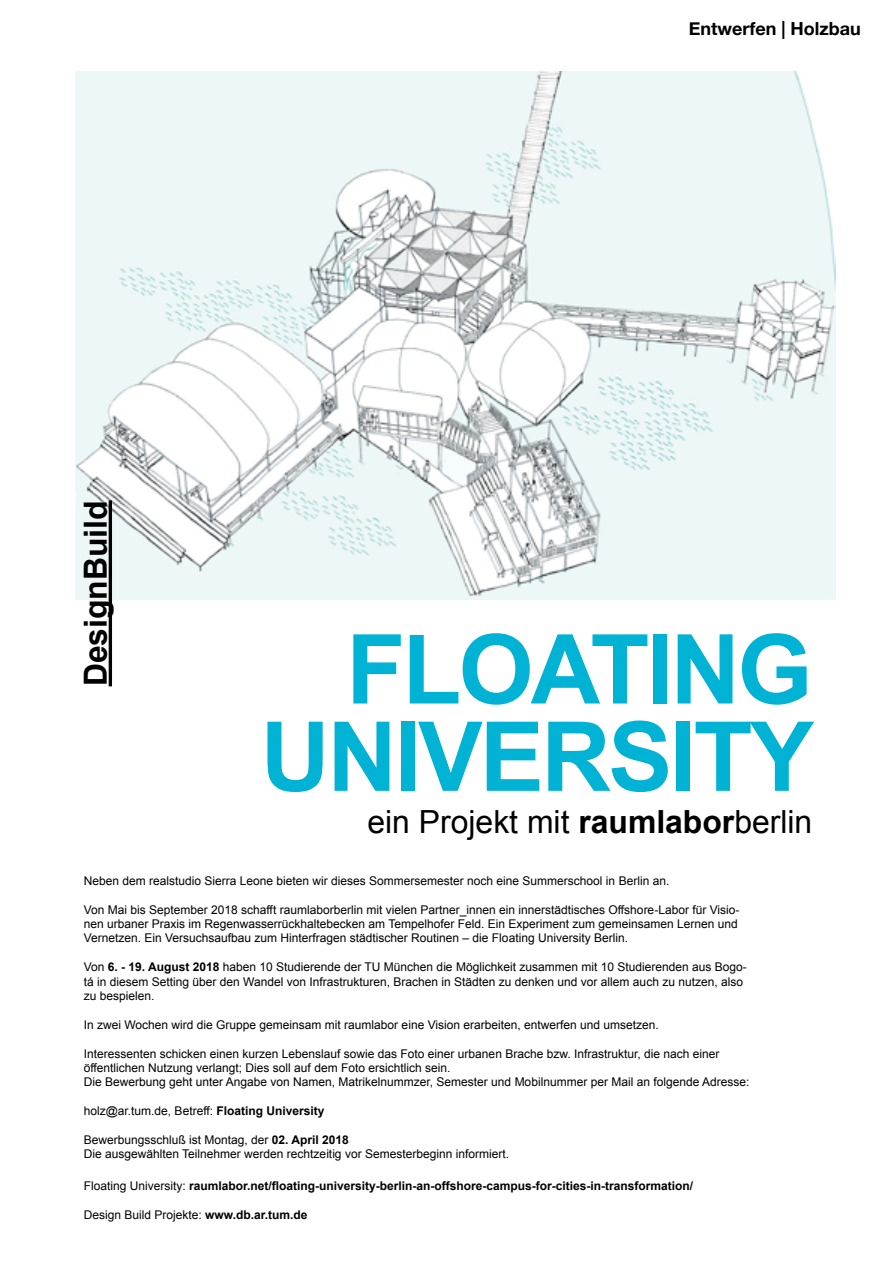
<style>
.page{position:relative;width:893px;height:1263px;background:#fff}
.page>*{position:absolute;margin:0;border:0;box-sizing:border-box;transform-origin:0 0}
.t1{font:700 96.6px/87.3px "Arial";letter-spacing:-.03em;color:#00b3d4;text-align:right}
.t2{font:31.95px "Arial";color:#000}
.t3{font:700 31.95px "Arial";color:#000}
.t4{font:700 18px "Helvetica Neue";color:#000}
.t5{font:12px/14.4px "Arial";color:#000}
.t6{font:700 12px "Arial";color:#000}
.s1{font-weight:700}
.s2{font-weight:400}
</style>
<div class="page">
<img style="left:76px;top:72px;width:759px;height:527px">
<hr style="left:109px;top:500px;width:3px;height:186px;background:#000">
<h3 class="t4" style="left:689px;top:15px;width:174px">Entwerfen | Holzbau</h3>
<h2 class="t3" style="left:74px;top:686px;width:188px;rotate:-90deg">DesignBuild</h2>
<h1 class="t1" style="left:261px;top:629px;width:555px">FLOATING<br>UNIVERSITY</h1>
<h2 class="t2" style="left:367px;top:801px;width:446px">ein Projekt mit <span class="s1">raumlabor</span>berlin</h2>
<p class="t5" style="left:84px;top:873px;width:587px">Neben dem realstudio Sierra Leone bieten wir dieses Sommersemester noch eine Summerschool in Berlin an.</p>
<p class="t5" style="left:84px;top:902px;width:657px">Von Mai bis September 2018 schafft raumlaborberlin mit vielen Partner_innen ein innerstädtisches Offshore-Labor für Visio&shy;nen urbaner Praxis im Regenwasserrückhaltebecken am Tempelhofer Feld. Ein Experiment zum gemeinsamen Lernen und<br>Vernetzen. Ein Versuchsaufbau zum Hinterfragen städtischer Routinen – die Floating University Berlin.</p>
<p class="t5" style="left:84px;top:960px;width:665px">Von <span class="s1">6. - 19. August 2018</span> haben 10 Studierende der TU München die Möglichkeit zusammen mit 10 Studierenden aus Bogo&shy;tá in diesem Setting über den Wandel von Infrastrukturen, Brachen in Städten zu denken und vor allem auch zu nutzen, also zu bespielen.</p>
<p class="t5" style="left:84px;top:1017px;width:577px">In zwei Wochen wird die Gruppe gemeinsam mit raumlabor eine Vision erarbeiten, entwerfen und umsetzen.</p>
<p class="t5" style="left:84px;top:1046px;width:667px">Interessenten schicken einen kurzen Lebenslauf sowie das Foto einer urbanen Brache bzw. Infrastruktur, die nach einer öffentlichen Nutzung verlangt; Dies soll auf dem Foto ersichtlich sein.<br>Die Bewerbung geht unter Angabe von Namen, Matrikelnummzer, Semester und Mobilnummer per Mail an folgende Adresse:</p>
<p class="t5" style="left:84px;top:1104px;width:242px">holz@ar.tum.de, Betreff: <span class="s1">Floating University</span></p>
<p class="t5" style="left:84px;top:1133px;width:427px">Bewerbungsschluß ist Montag, der <span class="s1">02. April 2018<br></span>Die ausgewählten Teilnehmer werden rechtzeitig vor Semesterbeginn informiert.</p>
<p class="t6" style="left:84px;top:1178px;width:611px"><span class="s2">Floating University:</span> raumlabor.net/floating-university-berlin-an-offshore-campus-for-cities-in-transformation/</p>
<p class="t5" style="left:84px;top:1207px;width:225px">Design Build Projekte: <span class="s1">www.db.ar.tum.de</span></p>
</div>
